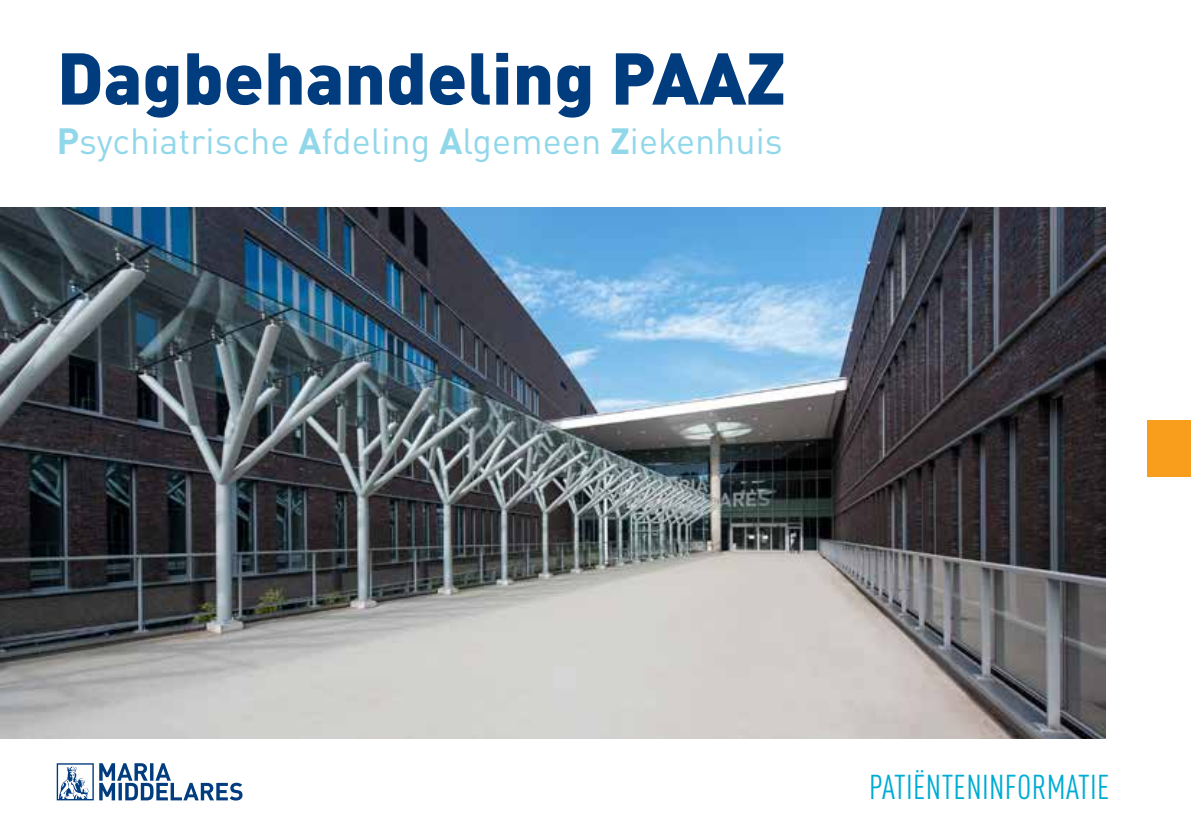
<style>
.page{position:relative;width:1191px;height:840px;background:#fff}
.page>*{position:absolute;margin:0;border:0;box-sizing:border-box;transform-origin:0 0}
.t1{font:900 72px "DINOT";color:#003c7e}
.t2{font:36px "DINOT";color:#91d7ea}
.t3{font:condensed 34px "DINOT";letter-spacing:.01em;color:#00acd4}
.s1{font-weight:700}
</style>
<div class="page">
<img style="left:0;top:207px;width:1106px;height:531px">
<svg style="left:57px;top:763px;width:185px;height:37px"></svg>
<div style="left:1147px;top:420px;width:44px;height:56px;background:#f99d1c"></div>
<h1 class="t1" style="left:57px;top:30px;width:730px">Dagbehandeling PAAZ</h1>
<p class="t2" style="left:57px;top:118px;width:727px"><span class="s1">P</span>sychiatrische <span class="s1">A</span>fdeling <span class="s1">A</span>lgemeen <span class="s1">Z</span>iekenhuis</p>
<p class="t3" style="left:869px;top:766px;width:242px">PATIËNTENINFORMATIE</p>
</div>
